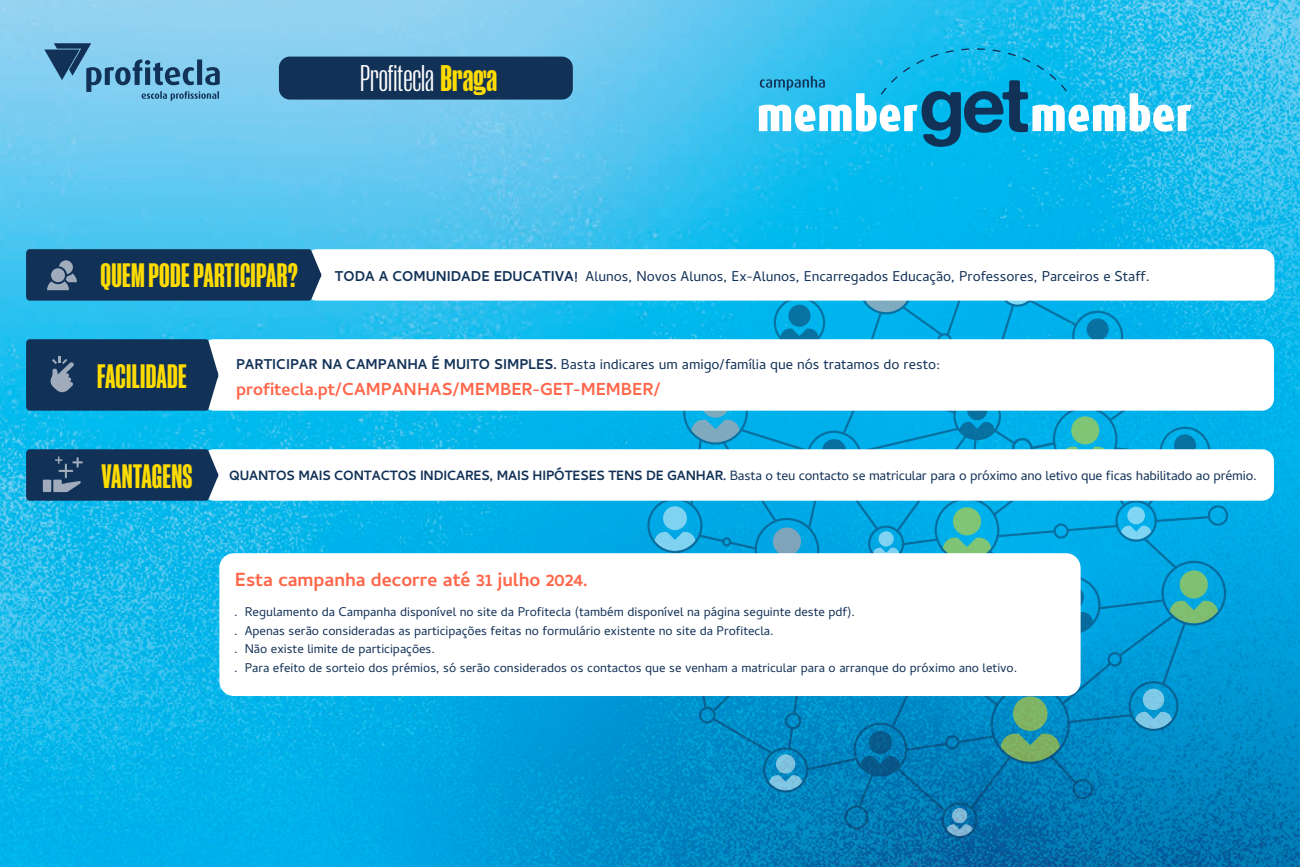
<style>
.page{position:relative;width:1300px;height:867px;background:#fff}
.page>*{position:absolute;margin:0;border:0;box-sizing:border-box;transform-origin:0 0}
.t1{font:35px "Manuka";color:#fff}
.t2{font:700 32px "Manuka";letter-spacing:.01em;color:#ffdc00}
.t3{font:700 24px "Cambay Devanagari";color:#ff664a}
.t4{font:700 22px "Cambay Devanagari";color:#ff664a}
.t5{font:18px "Cambay Devanagari";color:#123157}
.t6{font:17px "Cambay Devanagari";letter-spacing:-.01em;color:#123157}
.t7{font:16px/18.7px "Cambay Devanagari";color:#123157}
.s1{font-weight:700;color:#ffdc00}
.s2{font-weight:700}
</style>
<div class="page">
<img style="left:0;top:0;width:1300px;height:867px">
<svg style="left:647px;top:301px;width:581px;height:537px;background:#0897cc"></svg>
<svg style="left:44px;top:43px;width:176px;height:58px;background:#68a8ca"></svg>
<svg style="left:759px;top:48px;width:432px;height:99px;background:#37bae3"></svg>
<div style="left:279px;top:57px;width:294px;height:43px;background:#123157;border-radius:11px"></div>
<div style="left:305px;top:249px;width:970px;height:52px;background:#fff;border-radius:12px"></div>
<div style="left:202px;top:339px;width:1072px;height:72px;background:#fff;border-radius:12px"></div>
<svg style="left:26px;top:249px;width:296px;height:52px;background:#1b3a5f"></svg>
<div style="left:202px;top:449px;width:1072px;height:52px;background:#fff;border-radius:12px"></div>
<svg style="left:26px;top:339px;width:193px;height:72px;background:#1d3c60"></svg>
<svg style="left:26px;top:449px;width:193px;height:52px;background:#1f3e62"></svg>
<div style="left:219px;top:553px;width:862px;height:143px;background:#fff;border-radius:15px"></div>
<h1 class="t1" style="left:360px;top:61px;width:139px">Profitecla <span class="s1">Braga</span></h1>
<h2 class="t2" style="left:101px;top:258px;width:199px">QUEM PODE PARTICIPAR?</h2>
<p class="t5" style="left:335px;top:267px;width:816px"><span class="s2">TODA A COMUNIDADE EDUCATIVA!</span> Alunos, Novos Alunos, Ex-Alunos, Encarregados Educação, Professores, Parceiros e Staff.</p>
<h2 class="t2" style="left:97px;top:359px;width:91px">FACILIDADE</h2>
<h2 class="t2" style="left:101px;top:459px;width:93px">VANTAGENS</h2>
<p class="t5" style="left:236px;top:355px;width:706px"><span class="s2">PARTICIPAR NA CAMPANHA É MUITO SIMPLES.</span> Basta indicares um amigo/família que nós tratamos do resto:</p>
<h3 class="t4" style="left:236px;top:374px;width:426px">profitecla.pt/CAMPANHAS/MEMBER-GET-MEMBER/</h3>
<p class="t6" style="left:229px;top:467px;width:1029px"><span class="s2">QUANTOS MAIS CONTACTOS INDICARES, MAIS HIPÓTESES TENS DE GANHAR.</span> Basta o teu contacto se matricular para o próximo ano letivo que ficas habilitado ao prémio.</p>
<h3 class="t3" style="left:235px;top:563px;width:354px">Esta campanha decorre até 31 julho 2024.</h3>
<p class="t7" style="left:234px;top:604px;width:785px">. Regulamento da Campanha disponível no site da Profitecla (também disponível na página seguinte deste pdf).<br>. Apenas serão consideradas as participações feitas no formulário existente no site da Profitecla.<br>. Não existe limite de participações.<br>. Para efeito de sorteio dos prémios, só serão considerados os contactos que se venham a matricular para o arranque do próximo ano letivo.</p>
</div>
